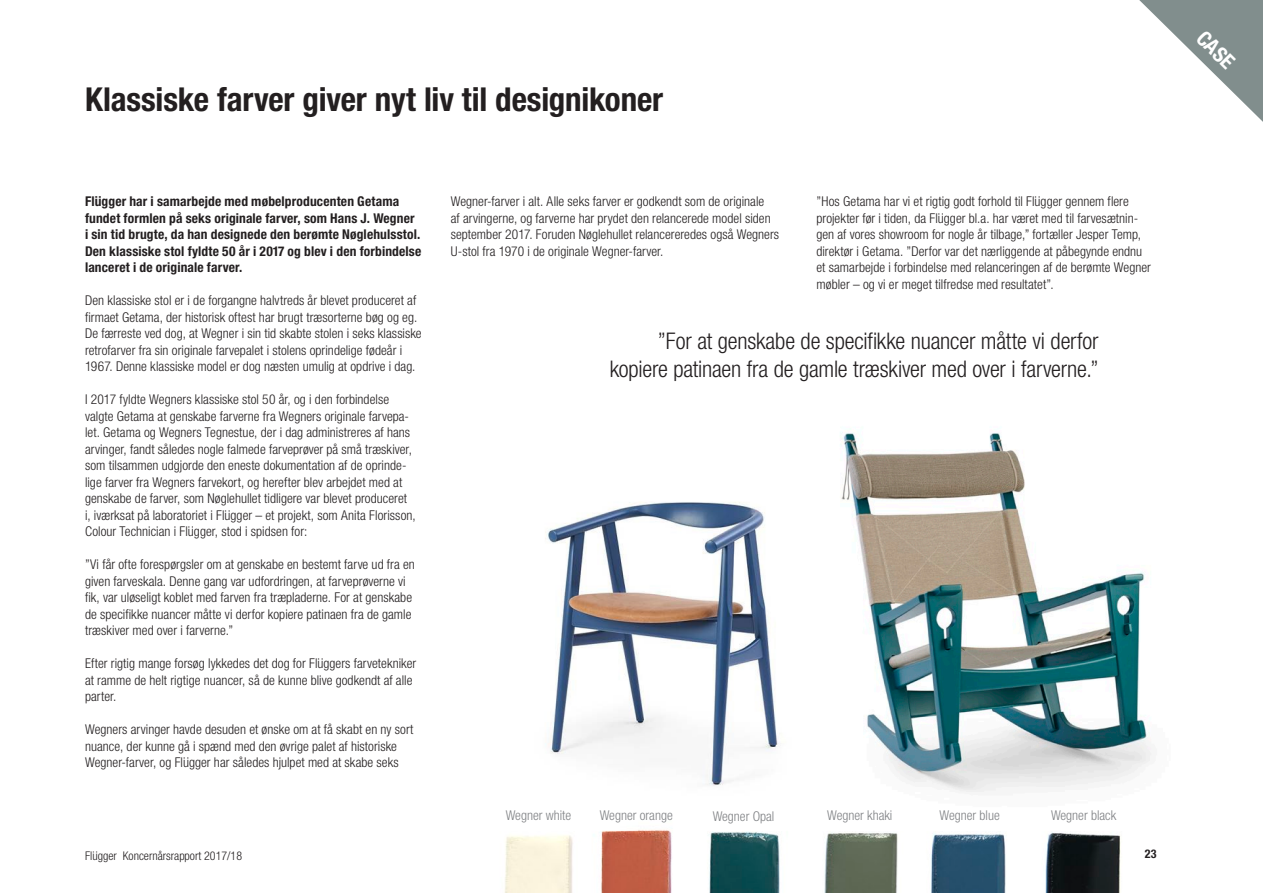
<style>
.page{position:relative;width:1263px;height:893px;background:#fff}
.page>*{position:absolute;margin:0;border:0;box-sizing:border-box;transform-origin:0 0}
.Overskrift_TOC{font:700 33px "Flugger Condensed";letter-spacing:-.005em;color:#231f20}
.Brødtekst{font:300 condensed 22.95px/28.5px "Flugger";letter-spacing:-.01em;color:#231f20;text-align:right}
.TOC_Body_A{font:700 21px "Flugger Condensed";color:#fff}
.Brødtekst-2{font:300 condensed 13.5px/16.5px "Flugger";letter-spacing:.005em;color:#231f20}
.Intro{font:700 13.5px/16.5px "Flugger Condensed";letter-spacing:.01em;color:#231f20}
.t1{font:300 condensed 13.5px "Flugger";color:#808285}
.t2{font:300 condensed 12px "Flugger";color:#231f20}
.t3{font:700 12px "Flugger Condensed";color:#231f20}
</style>
<div class="page">
<img style="left:840px;top:433px;width:312px;height:352px">
<img style="left:545px;top:502px;width:234px;height:283px">
<img style="left:504px;top:785px;width:617px;height:108px">
<svg style="left:1139px;top:0;width:124px;height:122px"></svg>
<p class="Overskrift_TOC" style="left:85px;top:79px;width:580px">Klassiske farver giver nyt liv til designikoner</p>
<p class="Intro" style="left:85px;top:193px;width:338px">Flügger har i samarbejde med møbelproducenten Getama fundet formlen på seks originale farver, som Hans J. Wegner<br>i sin tid brugte, da han designede den berømte Nøglehulsstol.<br>Den klassiske stol fyldte 50 år i 2017 og blev i den forbindelse lanceret i de originale farver.</p>
<p class="Brødtekst-2" style="left:85px;top:292px;width:338px">Den klassiske stol er i de forgangne halvtreds år blevet produceret af firmaet Getama, der historisk oftest har brugt træsorterne bøg og eg.<br>De færreste ved dog, at Wegner i sin tid skabte stolen i seks klassiske retrofarver fra sin originale farvepalet i stolens oprindelige fødeår i 1967. Denne klassiske model er dog næsten umulig at opdrive i dag.</p>
<p class="Brødtekst-2" style="left:85px;top:391px;width:332px">I 2017 fyldte Wegners klassiske stol 50 år, og i den forbindelse valgte Getama at genskabe farverne fra Wegners originale farvepa&shy;let. Getama og Wegners Tegnestue, der i dag administreres af hans arvinger, fandt således nogle falmede farveprøver på små træskiver, som tilsammen udgjorde den eneste dokumentation af de oprinde&shy;lige farver fra Wegners farvekort, og herefter blev arbejdet med at genskabe de farver, som Nøglehullet tidligere var blevet produceret i, iværksat på laboratoriet i Flügger – et projekt, som Anita Florisson, Colour Technician i Flügger, stod i spidsen for:</p>
<p class="Brødtekst-2" style="left:85px;top:556px;width:331px">”Vi får ofte forespørgsler om at genskabe en bestemt farve ud fra en given farveskala. Denne gang var udfordringen, at farveprøverne vi fik, var uløseligt koblet med farven fra træpladerne. For at genskabe de specifikke nuancer måtte vi derfor kopiere patinaen fra de gamle træskiver med over i farverne.”</p>
<p class="Brødtekst-2" style="left:85px;top:655px;width:333px">Efter rigtig mange forsøg lykkedes det dog for Flüggers farvetekniker at ramme de helt rigtige nuancer, så de kunne blive godkendt af alle parter.</p>
<p class="Brødtekst-2" style="left:85px;top:721px;width:330px">Wegners arvinger havde desuden et ønske om at få skabt en ny sort nuance, der kunne gå i spænd med den øvrige palet af historiske<br>Wegner-farver, og Flügger har således hjulpet med at skabe seks</p>
<p class="Brødtekst-2" style="left:451px;top:193px;width:330px">Wegner-farver i alt. Alle seks farver er godkendt som de originale<br>af arvingerne, og farverne har prydet den relancerede model siden september 2017. Foruden Nøglehullet relancereredes også Wegners U-stol fra 1970 i de originale Wegner-farver.</p>
<p class="Brødtekst-2" style="left:816px;top:193px;width:336px">”Hos Getama har vi et rigtig godt forhold til Flügger gennem flere projekter før i tiden, da Flügger bl.a. har været med til farvesætnin&shy;gen af vores showroom for nogle år tilbage,” fortæller Jesper Temp, direktør i Getama. ”Derfor var det nærliggende at påbegynde endnu et samarbejde i forbindelse med relanceringen af de berømte Wegner møbler – og vi er meget tilfredse med resultatet”.</p>
<p class="Brødtekst" style="left:610px;top:326px;width:490px">”For at genskabe de specifikke nuancer måtte vi derfor kopiere patinaen fra de gamle træskiver med over i farverne.”</p>
<p class="t1" style="left:506px;top:807px;width:67px">Wegner white</p>
<p class="t1" style="left:600px;top:807px;width:74px">Wegner orange</p>
<p class="t1" style="left:713px;top:808px;width:63px">Wegner Opal</p>
<p class="t1" style="left:827px;top:807px;width:67px">Wegner khaki</p>
<p class="t1" style="left:939px;top:807px;width:62px">Wegner blue</p>
<p class="t1" style="left:1051px;top:807px;width:67px">Wegner black</p>
<p class="t2" style="left:85px;top:849px;width:159px">Flügger Koncernårsrapport 2017/18</p>
<p class="t3" style="left:1145px;top:847px;width:13px">23</p>
<p class="TOC_Body_A" style="left:1209px;top:25px;width:45px;rotate:45deg">CASE</p>
</div>
